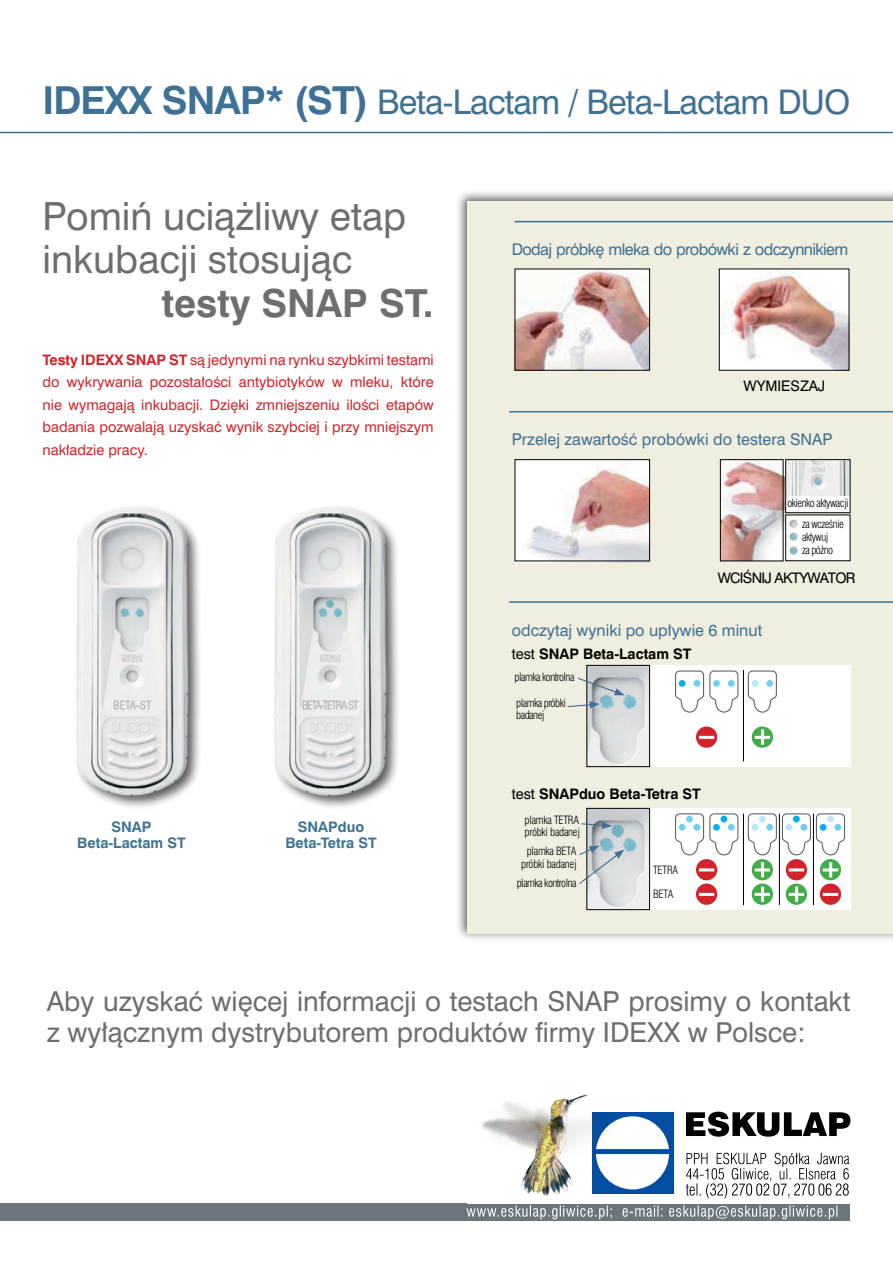
<style>
.page{position:relative;width:893px;height:1263px;background:#fff}
.page>*{position:absolute;margin:0;border:0;box-sizing:border-box;transform-origin:0 0}
.t1{font:36px/43.2px "Swis 721 PL";color:#6d6e71}
.t2{font:700 36px "Swis 721 PL";color:#6d6e71}
.t3{font:31.5px "Swis 721 PL";letter-spacing:-.025em;color:#3e7195}
.t4{font:25.5px/30.6px "Swis 721 PL";color:#6d6e71}
.t5{font:15px "Swis 721 PL";color:#3e7195}
.t6{font:15px "Swis 721 PL";letter-spacing:-.04em;color:#3e7195}
.t7{font:13.5px/22.5px "Swis 721 PL";color:#d2232a;text-align:justify}
.t8{font:700 13.5px "Swis 721 PL";color:#000}
.t9{font:700 13.5px/16.2px "Swis 721 PL";color:#3e7195;text-align:center}
.t10{font:13.5px "Swis 721 PL";letter-spacing:-.05em;color:#000}
.t11{font:13.5px "Swis 721 PL";color:#000}
.t12{font:10.5px/13.2px "Swis 721 Lt Cn PL";letter-spacing:-.05em;color:#000}
.t13{font:10.5px/12.6px "Swis 721 Lt Cn PL";letter-spacing:-.025em;color:#000}
.s1{font-weight:700;font-size:36px}
.s2{font-weight:700}
.s3{font-weight:400}
</style>
<div class="page">
<div style="left:0;top:1203px;width:466px;height:17px;background:#6a757c"></div>
<div style="left:454px;top:189px;width:439px;height:751px;background:#000;opacity:.65"></div>
<div style="left:468px;top:201px;width:425px;height:733px;background:#f0eede"></div>
<hr style="left:0;top:132px;width:893px;height:1px;background:#3e7195">
<div style="left:73px;top:503px;width:129px;height:306px;background:#000;opacity:.65"></div>
<img style="left:73px;top:503px;width:123px;height:306px">
<div style="left:271px;top:503px;width:129px;height:306px;background:#000;opacity:.65"></div>
<img style="left:271px;top:503px;width:123px;height:306px">
<img style="left:517px;top:271px;width:131px;height:98px">
<div style="left:515px;top:269px;width:135px;height:102px;border:1px solid #000"></div>
<img style="left:515px;top:461px;width:135px;height:101px">
<div style="left:515px;top:459px;width:135px;height:102px;border:1px solid #000"></div>
<img style="left:721px;top:271px;width:126px;height:98px">
<img style="left:722px;top:460px;width:62px;height:101px">
<div style="left:720px;top:459px;width:63px;height:102px;border:1px solid #000"></div>
<img style="left:787px;top:461px;width:61px;height:50px">
<div style="left:785px;top:459px;width:65px;height:54px;border:1px solid #000"></div>
<div style="left:786px;top:515px;width:64px;height:46px;background:#fff"></div>
<svg style="left:789px;top:519px;width:9px;height:36px"></svg>
<div style="left:587px;top:665px;width:263px;height:101px;background:#fff"></div>
<img style="left:588px;top:667px;width:60px;height:98px">
<div style="left:586px;top:665px;width:64px;height:102px;border:1px solid #000"></div>
<svg style="left:577px;top:677px;width:48px;height:18px"></svg>
<svg style="left:567px;top:701px;width:33px;height:7px"></svg>
<svg style="left:752px;top:726px;width:21px;height:22px"></svg>
<hr style="left:755px;top:736px;width:15px;height:3px;background:#fff">
<hr style="left:761px;top:729px;width:3px;height:16px;background:#fff">
<div style="left:696px;top:726px;width:21px;height:22px;background:#d2232a;border-radius:50%"></div>
<hr style="left:699px;top:736px;width:15px;height:3px;background:#fff">
<svg style="left:675px;top:670px;width:64px;height:43px"></svg>
<div style="left:713px;top:680px;width:7px;height:7px;background:#6dcff6;border-radius:50%"></div>
<div style="left:728px;top:680px;width:7px;height:7px;background:#6dcff6;border-radius:50%"></div>
<svg style="left:747px;top:670px;width:30px;height:43px"></svg>
<div style="left:752px;top:680px;width:6px;height:7px;background:#b9e6fa;border-radius:50%"></div>
<div style="left:766px;top:680px;width:7px;height:7px;background:#6dcff6;border-radius:50%"></div>
<hr style="left:743px;top:670px;width:1px;height:91px;background:#000">
<div style="left:587px;top:809px;width:263px;height:101px;background:#fff"></div>
<img style="left:588px;top:810px;width:60px;height:98px">
<div style="left:586px;top:808px;width:64px;height:102px;border:1px solid #000"></div>
<svg style="left:581px;top:822px;width:31px;height:7px"></svg>
<svg style="left:579px;top:845px;width:45px;height:40px;background:#c4ccce"></svg>
<div style="left:696px;top:883px;width:21px;height:22px;background:#d2232a;border-radius:50%"></div>
<hr style="left:699px;top:893px;width:15px;height:3px;background:#fff">
<svg style="left:820px;top:859px;width:21px;height:21px"></svg>
<hr style="left:823px;top:868px;width:15px;height:3px;background:#fff">
<hr style="left:829px;top:862px;width:3px;height:15px;background:#fff">
<svg style="left:752px;top:859px;width:21px;height:21px"></svg>
<hr style="left:755px;top:868px;width:15px;height:3px;background:#fff">
<hr style="left:761px;top:862px;width:3px;height:15px;background:#fff">
<div style="left:786px;top:859px;width:21px;height:21px;background:#d2232a;border-radius:50%"></div>
<hr style="left:789px;top:868px;width:15px;height:3px;background:#fff">
<div style="left:696px;top:859px;width:21px;height:21px;background:#d2232a;border-radius:50%"></div>
<hr style="left:699px;top:868px;width:15px;height:3px;background:#fff">
<svg style="left:752px;top:883px;width:21px;height:22px"></svg>
<hr style="left:755px;top:893px;width:15px;height:3px;background:#fff">
<hr style="left:761px;top:886px;width:3px;height:16px;background:#fff">
<svg style="left:786px;top:883px;width:21px;height:22px"></svg>
<hr style="left:789px;top:893px;width:15px;height:3px;background:#fff">
<hr style="left:795px;top:886px;width:3px;height:16px;background:#fff">
<div style="left:820px;top:883px;width:21px;height:22px;background:#d2232a;border-radius:50%"></div>
<hr style="left:823px;top:893px;width:15px;height:3px;background:#fff">
<svg style="left:675px;top:813px;width:64px;height:43px"></svg>
<div style="left:713px;top:824px;width:7px;height:7px;background:#00aeef;border-radius:50%"></div>
<div style="left:728px;top:824px;width:7px;height:7px;background:#6dcff6;border-radius:50%"></div>
<div style="left:720px;top:816px;width:7px;height:6px;background:#00aeef;border-radius:50%"></div>
<svg style="left:747px;top:813px;width:99px;height:43px"></svg>
<div style="left:820px;top:824px;width:6px;height:7px;background:#00aeef;border-radius:50%"></div>
<div style="left:834px;top:824px;width:7px;height:7px;background:#6dcff6;border-radius:50%"></div>
<div style="left:827px;top:816px;width:7px;height:6px;background:#b9e6fa;border-radius:50%"></div>
<hr style="left:743px;top:814px;width:1px;height:91px;background:#000">
<hr style="left:779px;top:814px;width:1px;height:91px;background:#000">
<hr style="left:813px;top:814px;width:1px;height:91px;background:#000">
<hr style="left:514px;top:221px;width:379px;height:1px;background:#3e7195">
<hr style="left:509px;top:411px;width:384px;height:1px;background:#3e7195">
<hr style="left:509px;top:601px;width:384px;height:2px;background:#3e7195">
<div style="left:445px;top:1204px;width:404px;height:16px;background:#6a757c"></div>
<svg style="left:686px;top:1112px;width:164px;height:25px"></svg>
<svg style="left:686px;top:1153px;width:163px;height:45px"></svg>
<div style="left:592px;top:1112px;width:81px;height:82px;background:#034ea2"></div>
<svg style="left:623px;top:1116px;width:46px;height:73px"></svg>
<svg style="left:466px;top:1205px;width:371px;height:14px"></svg>
<img style="left:481px;top:1094px;width:142px;height:101px">
<h2 class="t3" style="left:43px;top:81px;width:809px"><span class="s1">IDEXX SNAP* (ST)</span> Beta-Lactam / Beta-Lactam DUO</h2>
<h1 class="t1" style="left:43px;top:194px;width:365px">Pomiń uciążliwy etap inkubacji stosując</h1>
<h1 class="t2" style="left:162px;top:279px;width:273px">testy SNAP ST.</h1>
<p class="t7" style="left:43px;top:348px;width:393px"><span class="s2">Testy IDEXX SNAP ST</span> są jedynymi na rynku szybkimi testami do wykrywania pozostałości antybiotyków w mleku, które nie wymagają inkubacji. Dzięki zmniejszeniu ilości etapów badania pozwalają uzyskać wynik szybciej i przy mniejszym nakładzie pracy.</p>
<p class="t9" style="left:77px;top:818px;width:110px">SNAP<br>Beta-Lactam ST</p>
<p class="t9" style="left:285px;top:818px;width:93px">SNAPduo<br>Beta-Tetra ST</p>
<p class="t6" style="left:512px;top:239px;width:338px">Dodaj próbkę mleka do probówki z odczynnikiem</p>
<p class="t11" style="left:744px;top:377px;width:83px">WYMIESZAJ</p>
<p class="t5" style="left:512px;top:429px;width:322px">Przelej zawartość probówki do testera SNAP</p>
<p class="t12" style="left:787px;top:496px;width:63px">okienko aktywacji</p>
<p class="t12" style="left:802px;top:517px;width:43px">za wcześnie aktywuj<br>za późno</p>
<p class="t10" style="left:718px;top:569px;width:139px">WCIŚNIJ AKTYWATOR</p>
<p class="t5" style="left:512px;top:620px;width:252px">odczytaj wyniki po upływie 6 minut</p>
<p class="t8" style="left:512px;top:645px;width:181px"><span class="s3">test</span> SNAP Beta-Lactam ST</p>
<p class="t12" style="left:515px;top:671px;width:61px">plamka kontrolna</p>
<p class="t12" style="left:516px;top:696px;width:51px;line-height:12.6px">plamka próbki badanej</p>
<p class="t8" style="left:512px;top:785px;width:191px"><span class="s3">test</span> SNAPduo Beta-Tetra ST</p>
<p class="t13" style="left:525px;top:813px;width:57px">plamka TETRA próbki badanej</p>
<p class="t13" style="left:521px;top:845px;width:57px;text-align:center">plamka BETA próbki badanej</p>
<p class="t12" style="left:517px;top:876px;width:61px">plamka kontrolna</p>
<p class="t12" style="left:653px;top:863px;width:27px">TETRA</p>
<p class="t12" style="left:653px;top:888px;width:22px">BETA</p>
<h3 class="t4" style="left:47px;top:986px;width:805px">Aby uzyskać więcej informacji o testach SNAP prosimy o kontakt z wyłącznym dystrybutorem produktów firmy IDEXX w Polsce:</h3>
</div>
